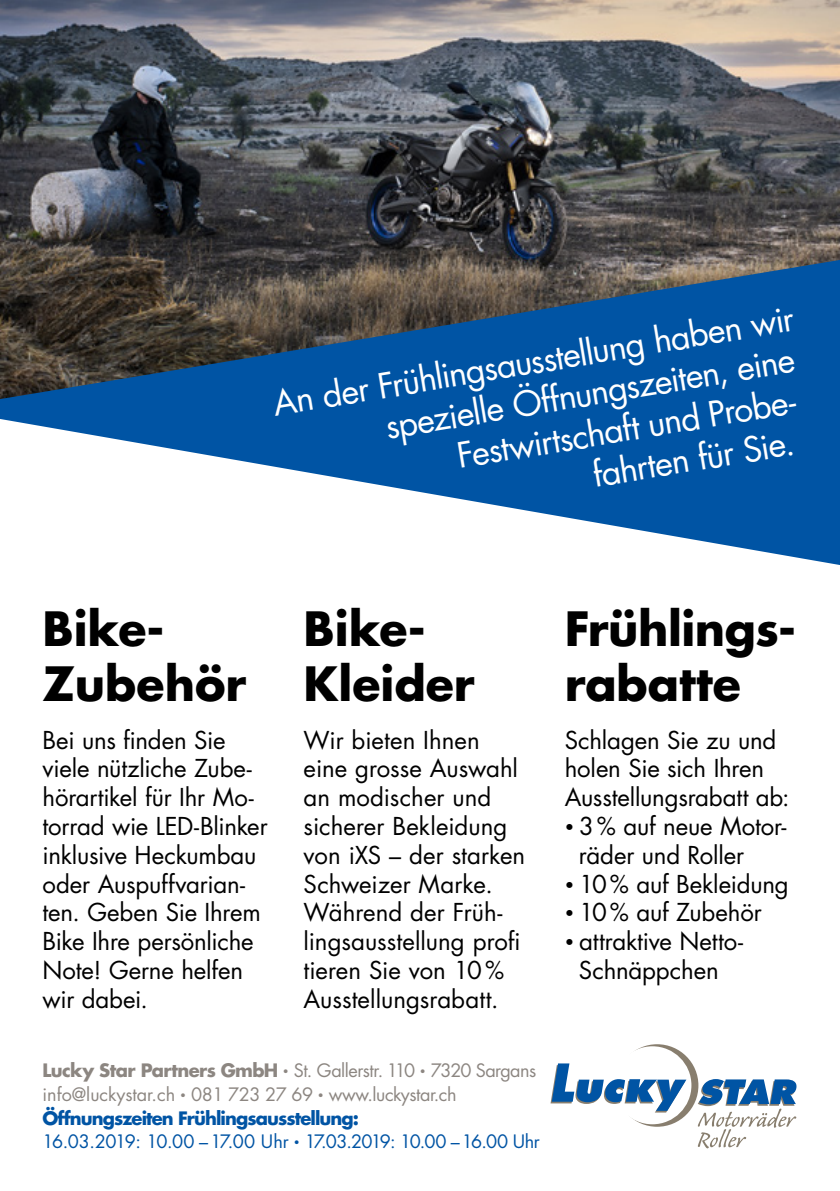
<style>
.page{position:relative;width:840px;height:1191px;background:#fff}
.page>*{position:absolute;margin:0;border:0;box-sizing:border-box;transform-origin:0 0}
.t1{font:700 46px/55.2px "Futura LT Pro";color:#000}
.t2{font:34px "Futura LT Pro";color:#fff}
.t3{font:24px/28.8px "Futura LT Pro";letter-spacing:-.005em;color:#000}
.t4{font:18px "Futura LT Pro";letter-spacing:-.025em;color:#8c8681}
.t5{font:18px "Futura LT Pro";letter-spacing:-.035em;color:#0054a4}
.t6{font:700 18px "Futura LT Pro";letter-spacing:-.05em;color:#0054a4}
.s1{font-size:16px}
.s2{font-weight:700}
.s3{font-size:10px}
</style>
<div class="page">
<img style="left:0;top:0;width:839px;height:260px">
<svg style="left:0;top:260px;width:839px;height:305px;fill:#0054a4"></svg>
<svg style="left:615px;top:1044px;width:83px;height:82px"></svg>
<div style="left:613px;top:1046px;width:78px;height:78px;background:#fff;border-radius:50%"></div>
<svg style="left:550px;top:1063px;width:247px;height:85px"></svg>
<p class="t2" style="left:269px;top:379px;width:529px;rotate:-9deg">An der Frühlingsausstellung haben wir</p>
<p class="t2" style="left:381px;top:402px;width:416px;rotate:-9deg">spezielle Öffnungszeiten, eine</p>
<p class="t2" style="left:453px;top:432px;width:353px;rotate:-9deg">Festwirtschaft und Probe-</p>
<p class="t2" style="left:589px;top:451px;width:205px;rotate:-9deg">fahrten für Sie.</p>
<p class="t1" style="left:43px;top:599px;width:123px">Bike-</p>
<p class="t1" style="left:43px;top:655px;width:205px">Zubehör</p>
<p class="t1" style="left:303px;top:599px;width:123px">Bike-</p>
<p class="t1" style="left:303px;top:655px;width:172px">Kleider</p>
<p class="t1" style="left:564px;top:599px;width:233px">Frühlings&shy;rabatte</p>
<p class="t3" style="left:43px;top:725px;width:226px">Bei uns finden Sie viele nützliche Zube&shy;hörartikel für Ihr Mo&shy;torrad wie LED-Blinker inklusive Heckumbau oder Auspuffvarian&shy;ten. Geben Sie Ihrem<br>Bike Ihre persönliche<br>Note! Gerne helfen wir dabei.</p>
<p class="t3" style="left:303px;top:725px;width:223px">Wir bieten Ihnen eine grosse Auswahl an modischer und sicherer Bekleidung von iXS – der starken<br>Schweizer Marke.<br>Während der Früh&shy;lingsausstellung profi tieren Sie von 10%<br>Ausstellungsrabatt.</p>
<p class="t3" style="left:564px;top:725px;width:226px">Schlagen Sie zu und holen Sie sich Ihren<br>Ausstellungsrabatt ab:</p>
<p class="t3" style="left:564px;top:811px;width:223px"><span class="s1">•</span> 3% auf neue Motor-</p>
<p class="t3" style="left:578px;top:840px;width:167px">räder und Roller</p>
<p class="t3" style="left:564px;top:869px;width:225px"><span class="s1">•</span> 10% auf Bekleidung</p>
<p class="t3" style="left:564px;top:898px;width:198px"><span class="s1">•</span> 10% auf Zubehör</p>
<p class="t3" style="left:564px;top:926px;width:180px"><span class="s1">•</span> attraktive Netto-</p>
<p class="t3" style="left:578px;top:955px;width:141px">Schnäppchen</p>
<p class="t4" style="left:43px;top:1058px;width:495px"><span class="s2">Lucky Star Partners GmbH</span> <span class="s3">•</span> St. Gallerstr. 110 <span class="s3">•</span> 7320 Sargans</p>
<p class="t4" style="left:43px;top:1082px;width:415px">info@luckystar.ch <span class="s3">•</span> 081 723 27 69 <span class="s3">•</span> www.luckystar.ch</p>
<p class="t6" style="left:43px;top:1104px;width:318px">Öffnungszeiten Frühlingsausstellung:</p>
<p class="t5" style="left:43px;top:1129px;width:498px">16.03.2019: 10.00 – 17.00 Uhr <span class="s3">•</span> 17.03.2019: 10.00 – 16.00 Uhr</p>
</div>
